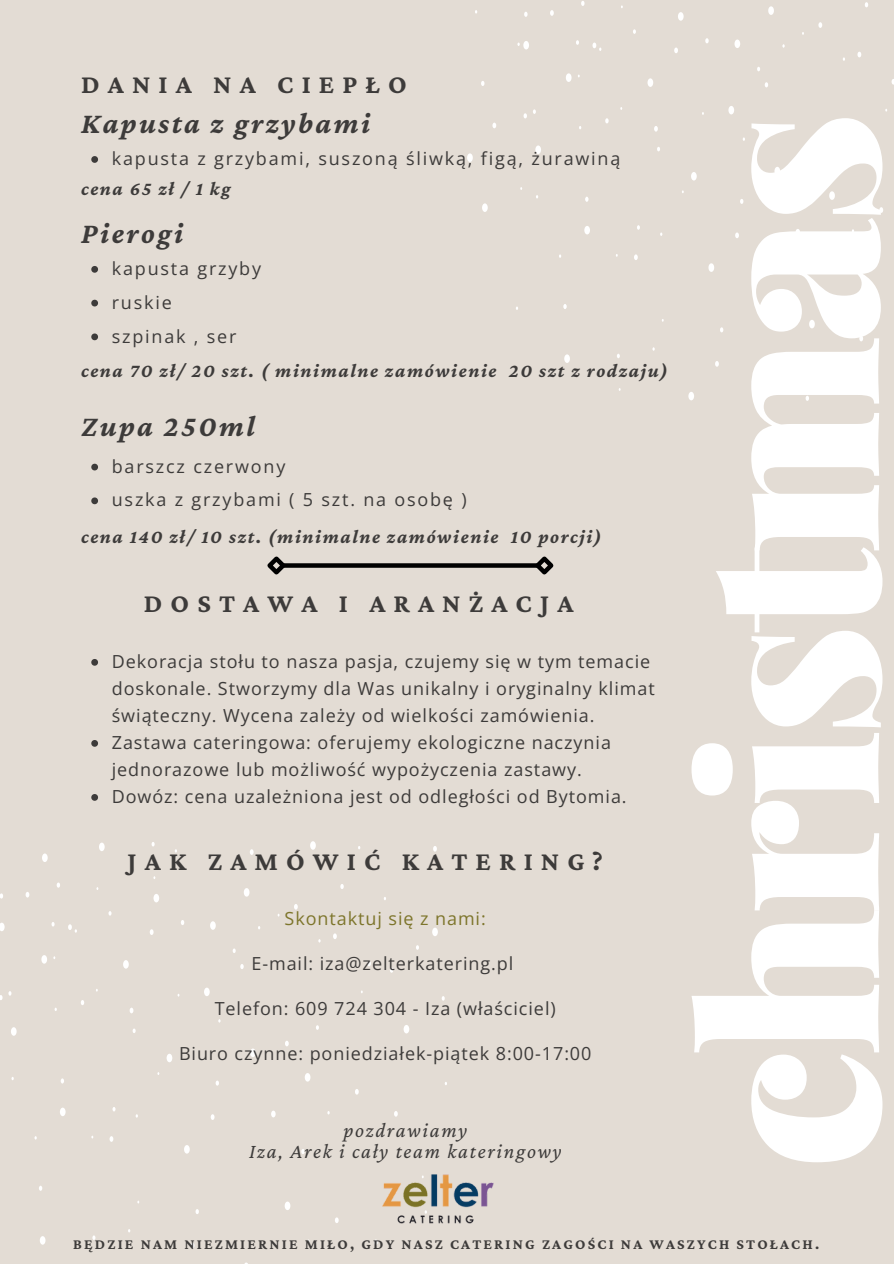
<style>
.page{position:relative;width:894px;height:1264px;background:#fff}
.page>*{position:absolute;margin:0;border:0;box-sizing:border-box;transform-origin:0 0}
.t1{font:900 239.7px "Playfair Display";letter-spacing:-.035em;color:#fff}
.t2{font:italic 700 30px "Crimson Pro";letter-spacing:.08em;color:#3d3b3a}
.t3{font:700 27px "Crimson Pro";letter-spacing:.3em;color:#3d3b3a}
.t4{font:italic 21px/20.2px "Crimson Pro";letter-spacing:.08em;color:#3d3b3a;text-align:center}
.t5{font:italic 700 19.5px "Crimson Pro";letter-spacing:.08em;color:#3d3b3a}
.t6{font:18px/27px "Open Sans";letter-spacing:.055em;color:#3d3b3a}
.t7{font:18px "Open Sans";letter-spacing:.1em;color:#3d3b3a}
.t8{font:18px "Open Sans";letter-spacing:.05em;color:#7d752b}
.t9{font:700 15px "Crimson Pro";letter-spacing:.145em;color:#3d3b3a}
</style>
<div class="page">
<div style="left:0;top:0;width:893px;height:1263px;background:#e3dcd4"></div>
<div style="left:40px;top:1236px;width:5px;height:8px;background:#fff;border-radius:50%"></div>
<svg style="left:190px;top:1243px;width:4px;height:5px"></svg>
<svg style="left:109px;top:1136px;width:4px;height:5px"></svg>
<svg style="left:335px;top:1217px;width:3px;height:6px"></svg>
<svg style="left:284px;top:1201px;width:6px;height:9px"></svg>
<svg style="left:195px;top:1209px;width:4px;height:5px"></svg>
<svg style="left:39px;top:1186px;width:3px;height:4px"></svg>
<svg style="left:333px;top:933px;width:4px;height:6px"></svg>
<svg style="left:240px;top:964px;width:4px;height:5px"></svg>
<svg style="left:26px;top:892px;width:3px;height:5px"></svg>
<svg style="left:0;top:922px;width:5px;height:9px"></svg>
<div style="left:432px;top:927px;width:6px;height:9px;background:#fff;border-radius:50%"></div>
<div style="left:403px;top:1024px;width:6px;height:9px;background:#fff;border-radius:50%"></div>
<svg style="left:390px;top:967px;width:3px;height:5px"></svg>
<div style="left:210px;top:921px;width:6px;height:8px;background:#fff;border-radius:50%"></div>
<svg style="left:285px;top:1041px;width:4px;height:5px"></svg>
<div style="left:166px;top:1053px;width:6px;height:9px;background:#fff;border-radius:50%"></div>
<svg style="left:150px;top:929px;width:3px;height:6px"></svg>
<div style="left:123px;top:960px;width:6px;height:8px;background:#fff;border-radius:50%"></div>
<svg style="left:132px;top:1028px;width:4px;height:5px"></svg>
<svg style="left:81px;top:1000px;width:3px;height:5px"></svg>
<svg style="left:294px;top:904px;width:4px;height:5px"></svg>
<div style="left:42px;top:853px;width:6px;height:9px;background:#fff;border-radius:50%"></div>
<svg style="left:244px;top:888px;width:5px;height:8px"></svg>
<div style="left:153px;top:893px;width:6px;height:9px;background:#fff;border-radius:50%"></div>
<svg style="left:51px;top:922px;width:4px;height:4px"></svg>
<svg style="left:0;top:893px;width:3px;height:5px"></svg>
<svg style="left:394px;top:1111px;width:3px;height:5px"></svg>
<svg style="left:301px;top:1149px;width:3px;height:5px"></svg>
<div style="left:60px;top:1107px;width:6px;height:9px;background:#fff;border-radius:50%"></div>
<svg style="left:271px;top:1110px;width:4px;height:7px"></svg>
<svg style="left:211px;top:1114px;width:3px;height:5px"></svg>
<svg style="left:184px;top:1145px;width:6px;height:8px"></svg>
<svg style="left:130px;top:1007px;width:3px;height:6px"></svg>
<svg style="left:355px;top:1089px;width:3px;height:5px"></svg>
<svg style="left:305px;top:1073px;width:5px;height:8px"></svg>
<svg style="left:215px;top:1080px;width:4px;height:5px"></svg>
<svg style="left:61px;top:1078px;width:3px;height:5px"></svg>
<svg style="left:433px;top:846px;width:4px;height:5px"></svg>
<svg style="left:340px;top:884px;width:3px;height:5px"></svg>
<div style="left:99px;top:842px;width:6px;height:9px;background:#fff;border-radius:50%"></div>
<svg style="left:57px;top:882px;width:3px;height:5px"></svg>
<div style="left:310px;top:841px;width:6px;height:8px;background:#fff;border-radius:50%"></div>
<svg style="left:68px;top:924px;width:9px;height:8px"></svg>
<svg style="left:41px;top:955px;width:6px;height:8px"></svg>
<div style="left:11px;top:1027px;width:6px;height:8px;background:#fff;border-radius:50%"></div>
<svg style="left:0;top:991px;width:11px;height:9px"></svg>
<svg style="left:367px;top:961px;width:4px;height:5px"></svg>
<div style="left:250px;top:1048px;width:6px;height:9px;background:#fff;border-radius:50%"></div>
<svg style="left:250px;top:849px;width:3px;height:6px"></svg>
<div style="left:204px;top:987px;width:6px;height:9px;background:#fff;border-radius:50%"></div>
<svg style="left:232px;top:948px;width:4px;height:5px"></svg>
<svg style="left:181px;top:920px;width:3px;height:5px"></svg>
<svg style="left:151px;top:842px;width:4px;height:4px"></svg>
<svg style="left:91px;top:266px;width:7px;height:7px"></svg>
<svg style="left:91px;top:300px;width:7px;height:6px"></svg>
<svg style="left:91px;top:333px;width:7px;height:7px"></svg>
<svg style="left:805px;top:396px;width:3px;height:5px"></svg>
<div style="left:564px;top:354px;width:5px;height:9px;background:#fff;border-radius:50%"></div>
<svg style="left:768px;top:381px;width:4px;height:6px"></svg>
<svg style="left:715px;top:361px;width:3px;height:6px"></svg>
<div style="left:688px;top:392px;width:6px;height:8px;background:#fff;border-radius:50%"></div>
<svg style="left:634px;top:254px;width:3px;height:6px"></svg>
<svg style="left:859px;top:336px;width:3px;height:5px"></svg>
<svg style="left:809px;top:320px;width:5px;height:8px"></svg>
<svg style="left:720px;top:327px;width:3px;height:5px"></svg>
<svg style="left:563px;top:304px;width:3px;height:5px"></svg>
<svg style="left:857px;top:52px;width:4px;height:5px"></svg>
<svg style="left:840px;top:143px;width:3px;height:5px"></svg>
<svg style="left:765px;top:82px;width:3px;height:5px"></svg>
<svg style="left:550px;top:10px;width:3px;height:6px"></svg>
<div style="left:523px;top:41px;width:6px;height:8px;background:#fff;border-radius:50%"></div>
<svg style="left:481px;top:81px;width:3px;height:5px"></svg>
<div style="left:734px;top:40px;width:6px;height:8px;background:#fff;border-radius:50%"></div>
<svg style="left:492px;top:123px;width:4px;height:5px"></svg>
<svg style="left:467px;top:153px;width:5px;height:9px"></svg>
<svg style="left:809px;top:159px;width:4px;height:6px"></svg>
<div style="left:690px;top:172px;width:6px;height:8px;background:#fff;border-radius:50%"></div>
<svg style="left:674px;top:48px;width:3px;height:5px"></svg>
<div style="left:647px;top:78px;width:6px;height:9px;background:#fff;border-radius:50%"></div>
<svg style="left:657px;top:147px;width:3px;height:4px"></svg>
<svg style="left:605px;top:118px;width:3px;height:5px"></svg>
<svg style="left:818px;top:22px;width:4px;height:6px"></svg>
<svg style="left:768px;top:6px;width:5px;height:9px"></svg>
<div style="left:677px;top:12px;width:6px;height:9px;background:#fff;border-radius:50%"></div>
<svg style="left:576px;top:40px;width:3px;height:5px"></svg>
<svg style="left:524px;top:12px;width:3px;height:5px"></svg>
<div style="left:584px;top:226px;width:6px;height:8px;background:#fff;border-radius:50%"></div>
<div style="left:482px;top:203px;width:5px;height:9px;background:#fff;border-radius:50%"></div>
<svg style="left:795px;top:229px;width:4px;height:7px"></svg>
<svg style="left:735px;top:232px;width:3px;height:6px"></svg>
<svg style="left:708px;top:263px;width:6px;height:9px"></svg>
<svg style="left:654px;top:126px;width:3px;height:6px"></svg>
<svg style="left:879px;top:207px;width:3px;height:6px"></svg>
<svg style="left:829px;top:191px;width:5px;height:9px"></svg>
<svg style="left:740px;top:199px;width:3px;height:5px"></svg>
<svg style="left:585px;top:197px;width:3px;height:5px"></svg>
<svg style="left:581px;top:1px;width:3px;height:5px"></svg>
<svg style="left:592px;top:43px;width:9px;height:8px"></svg>
<svg style="left:566px;top:73px;width:5px;height:9px"></svg>
<div style="left:535px;top:145px;width:6px;height:9px;background:#fff;border-radius:50%"></div>
<svg style="left:523px;top:109px;width:12px;height:9px"></svg>
<div style="left:774px;top:167px;width:6px;height:8px;background:#fff;border-radius:50%"></div>
<div style="left:728px;top:106px;width:6px;height:8px;background:#fff;border-radius:50%"></div>
<svg style="left:757px;top:67px;width:3px;height:4px"></svg>
<svg style="left:705px;top:38px;width:3px;height:5px"></svg>
<svg style="left:91px;top:463px;width:7px;height:7px"></svg>
<svg style="left:91px;top:497px;width:7px;height:7px"></svg>
<img style="left:374px;top:1174px;width:120px;height:71px">
<svg style="left:91px;top:156px;width:7px;height:7px"></svg>
<svg style="left:91px;top:659px;width:7px;height:6px"></svg>
<svg style="left:91px;top:740px;width:7px;height:6px"></svg>
<svg style="left:91px;top:794px;width:7px;height:6px"></svg>
<svg style="left:289px;top:563px;width:242px;height:4px"></svg>
<svg style="left:267px;top:556px;width:22px;height:19px"></svg>
<svg style="left:531px;top:556px;width:23px;height:19px"></svg>
<h1 class="t3" style="left:81px;top:69px;width:327px">DANIA NA CIEPŁO</h1>
<h3 class="t2" style="left:81px;top:106px;width:290px">Kapusta z grzybami</h3>
<h4 class="t7" style="left:112px;top:146px;width:510px">kapusta z grzybami, suszoną śliwką, figą, żurawiną</h4>
<p class="t5" style="left:81px;top:178px;width:151px">cena 65 zł / 1 kg</p>
<h4 class="t2" style="left:81px;top:216px;width:104px">Pierogi</h4>
<h2 class="t7" style="left:112px;top:256px;width:151px">kapusta grzyby</h2>
<h3 class="t6" style="left:112px;top:288px;width:62px">ruskie</h3>
<p class="t7" style="left:112px;top:323px;width:126px">szpinak , ser</p>
<p class="t5" style="left:81px;top:359px;width:588px">cena 70 zł/ 20 szt. ( minimalne zamówienie 20 szt z rodzaju)</p>
<p class="t2" style="left:81px;top:409px;width:175px">Zupa 250ml</p>
<h4 class="t7" style="left:112px;top:453px;width:175px">barszcz czerwony</h4>
<h3 class="t7" style="left:112px;top:487px;width:356px">uszka z grzybami ( 5 szt. na osobę )</h3>
<p class="t5" style="left:81px;top:526px;width:521px">cena 140 zł/ 10 szt. (minimalne zamówienie 10 porcji)</p>
<h2 class="t3" style="left:144px;top:587px;width:431px">DOSTAWA I ARANŻACJA</h2>
<h6 class="t6" style="left:112px;top:647px;width:544px">Dekoracja stołu to nasza pasja, czujemy się w tym temacie doskonale. Stworzymy dla Was unikalny i oryginalny klimat świąteczny. Wycena zależy od wielkości zamówienia.</h6>
<p class="t6" style="left:112px;top:728px;width:500px">Zastawa cateringowa: oferujemy ekologiczne naczynia jednorazowe lub możliwość wypożyczenia zastawy.</p>
<h6 class="t6" style="left:112px;top:782px;width:516px">Dowóz: cena uzależniona jest od odległości od Bytomia.</h6>
<h2 class="t3" style="left:128px;top:845px;width:476px">JAK ZAMÓWIĆ KATERING?</h2>
<p class="t8" style="left:284px;top:905px;width:203px">Skontaktuj się z nami:</p>
<p class="t6" style="left:251px;top:949px;width:263px">E-mail: iza@zelterkatering.pl</p>
<p class="t6" style="left:215px;top:994px;width:342px">Telefon: 609 724 304 - Iza (właściciel)</p>
<p class="t6" style="left:179px;top:1039px;width:414px">Biuro czynne: poniedziałek-piątek 8:00-17:00</p>
<h5 class="t4" style="left:249px;top:1119px;width:314px">pozdrawiamy<br>Iza, Arek i cały team kateringowy</h5>
<p class="t1" style="left:619px;top:1169px;width:1060px;rotate:-90deg">christmas</p>
<p class="t9" style="left:73px;top:1235px;width:747px">BĘDZIE NAM NIEZMIERNIE MIŁO, GDY NASZ CATERING ZAGOŚCI NA WASZYCH STOŁACH.</p>
</div>
